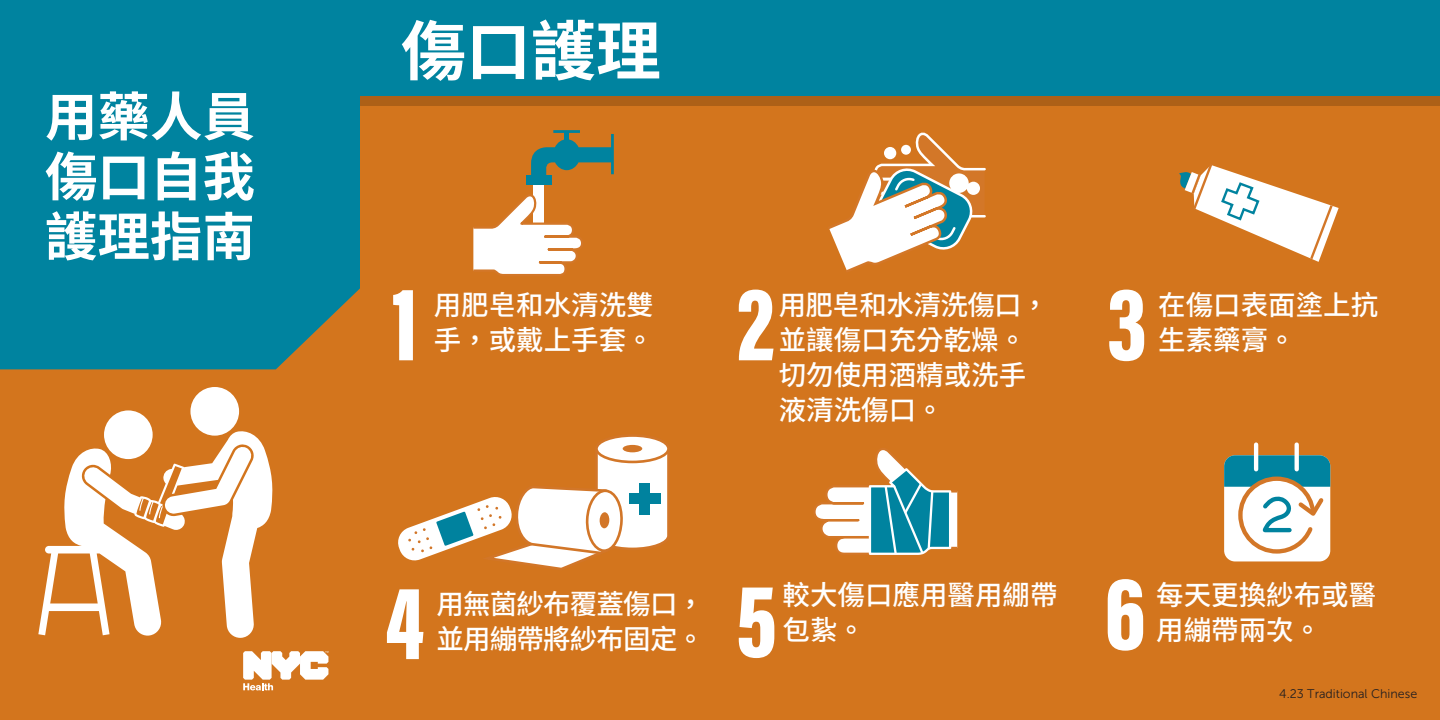
<style>
.page{position:relative;width:1440px;height:720px;background:#fff}
.page>*{position:absolute;margin:0;border:0;box-sizing:border-box;transform-origin:0 0}
.t1{font:900 107.5px "Acumin Pro Extra Cond";color:#fff}
.t2{font:700 65px "Source Han Sans TC";color:#fff}
.t3{font:700 52.5px/60px "Source Han Sans TC";color:#fff;text-align:justify}
.t4{font:500 27.5px/35px "Source Han Sans TC";color:#fff}
.t5{font:500 27.5px/35px "Source Han Sans TC";letter-spacing:-.03em;color:#fff}
.t6{font:12.5px "Museo Sans 300";color:#231f20}
</style>
<div class="page">
<div style="left:0;top:0;width:360px;height:720px;background:#d3751d"></div>
<div style="left:0;top:0;width:360px;height:369px;background:#00839f"></div>
<svg style="left:243px;top:651px;width:85px;height:39px"></svg>
<div style="left:104px;top:410px;width:49px;height:49px;background:#fff;border-radius:50%"></div>
<div style="left:190px;top:387px;width:49px;height:49px;background:#fff;border-radius:50%"></div>
<svg style="left:38px;top:430px;width:235px;height:208px"></svg>
<div style="left:360px;top:24px;width:1080px;height:696px;background:#d3751d"></div>
<div style="left:360px;top:9px;width:1080px;height:97px;background:#ad6017"></div>
<div style="left:360px;top:0;width:1080px;height:96px;background:#00839f"></div>
<svg style="left:1179px;top:164px;width:160px;height:98px"></svg>
<svg style="left:596px;top:436px;width:73px;height:26px"></svg>
<div style="left:595px;top:434px;width:75px;height:29px;border:3px solid #d27628;border-radius:50%"></div>
<svg style="left:398px;top:446px;width:272px;height:124px"></svg>
<div style="left:586px;top:490px;width:36px;height:61px;background:#fff;border-radius:50%"></div>
<div style="left:585px;top:489px;width:39px;height:63px;border:3px solid #d27628;border-radius:50%"></div>
<div style="left:599px;top:512px;width:11px;height:16px;background:#d27628;border-radius:50%"></div>
<svg style="left:814px;top:448px;width:144px;height:107px"></svg>
<div style="left:1224px;top:455px;width:106px;height:106px;background:#fff;border-radius:11px"></div>
<hr style="left:1254px;top:445px;width:4px;height:24px;background:#fff">
<svg style="left:1295px;top:445px;width:4px;height:10px"></svg>
<svg style="left:1224px;top:455px;width:106px;height:101px"></svg>
<div style="left:533px;top:183px;width:11px;height:54px;background:#fff"></div>
<hr style="left:611px;top:134px;width:3px;height:40px;background:#00839f">
<hr style="left:553px;top:130px;width:27px;height:3px;background:#00839f">
<div style="left:564px;top:132px;width:5px;height:10px;background:#00839f"></div>
<svg style="left:531px;top:139px;width:81px;height:36px"></svg>
<div style="left:526px;top:175px;width:26px;height:10px;background:#00839f"></div>
<svg style="left:473px;top:195px;width:110px;height:81px"></svg>
<svg style="left:829px;top:132px;width:157px;height:140px"></svg>
<p class="t3" style="left:45px;top:88px;width:211px">用藥人員傷口自我護理指南</p>
<p class="t2" style="left:401px;top:14px;width:261px">傷口護理</p>
<p class="t1" style="left:392px;top:258px;width:27px">1</p>
<p class="t4" style="left:434px;top:288px;width:221px">用肥皂和水清洗雙手，或戴上手套。</p>
<p class="t1" style="left:737px;top:258px;width:39px">2</p>
<p class="t4" style="left:779px;top:288px;width:272px">用肥皂和水清洗傷口，並讓傷口充分乾燥。切勿使用酒精或洗手液清洗傷口。</p>
<p class="t1" style="left:1107px;top:258px;width:41px">3</p>
<p class="t4" style="left:1158px;top:288px;width:221px">在傷口表面塗上抗生素藥膏。</p>
<p class="t1" style="left:385px;top:557px;width:41px">4</p>
<p class="t5" style="left:437px;top:587px;width:269px">用無菌紗布覆蓋傷口，並用繃帶將紗布固定。</p>
<p class="t1" style="left:736px;top:555px;width:42px">5</p>
<p class="t4" style="left:783px;top:578px;width:276px">較大傷口應用醫用綳帶包紥。</p>
<p class="t1" style="left:1105px;top:548px;width:42px">6</p>
<p class="t4" style="left:1156px;top:578px;width:221px">每天更換紗布或醫用繃帶兩次。</p>
<p class="t6" style="left:1279px;top:687px;width:139px">4.23 Traditional Chinese</p>
</div>
